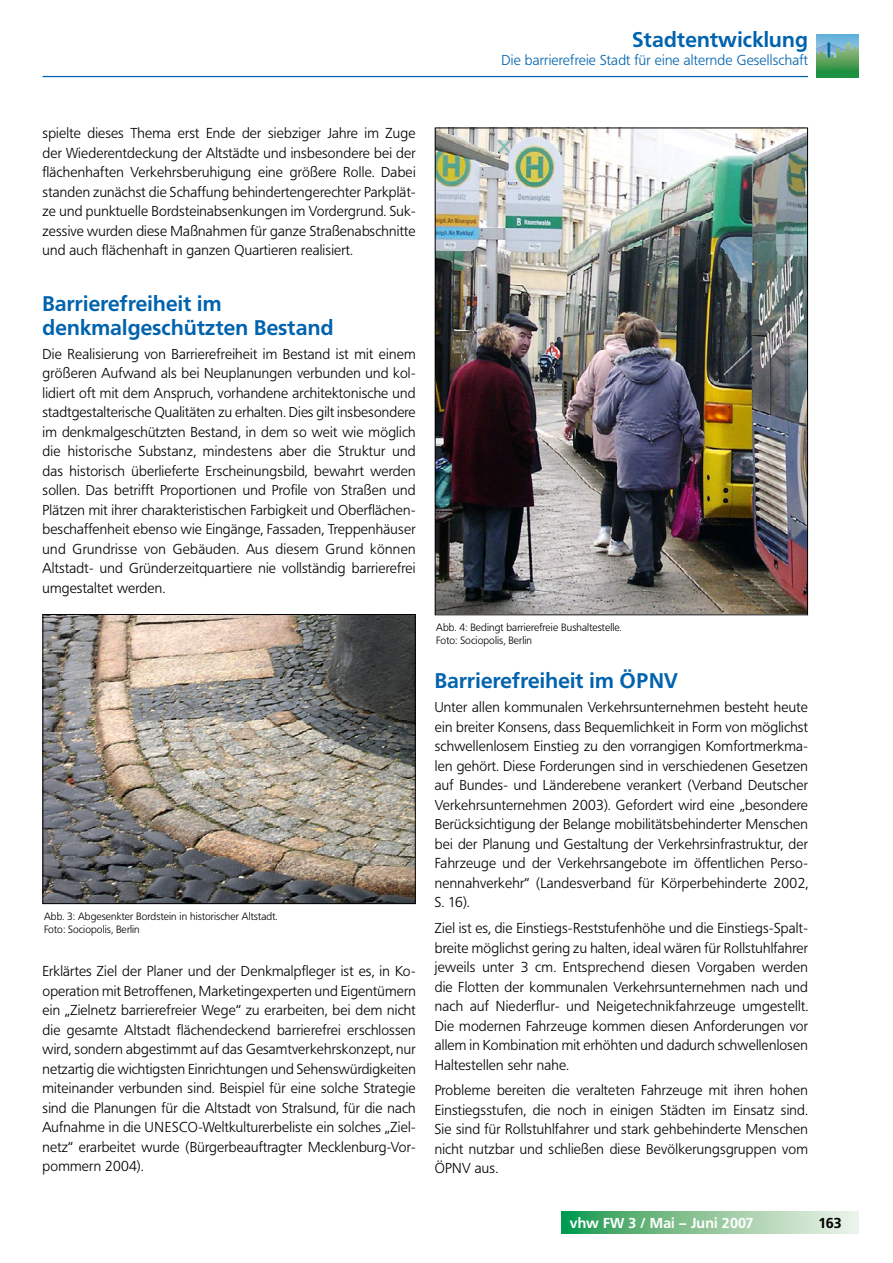
<style>
.page{position:relative;width:893px;height:1263px;background:#fff}
.page>*{position:absolute;margin:0;border:0;box-sizing:border-box;transform-origin:0 0}
.t1{font:700 21px/24px "Frutiger BQ";letter-spacing:.015em;color:#0063ae}
.t2{font:300 14.25px/19.5px "Frutiger BQ";letter-spacing:.015em;color:#000;text-align:justify}
.t3{font:300 14.25px "Frutiger BQ";letter-spacing:.015em;color:#0063ae}
.t4{font:700 14.25px "Frutiger BQ";letter-spacing:.015em;color:#fff}
.t5{font:700 14.25px "Frutiger BQ";color:#000}
.t6{font:300 10.5px/12.6px "Frutiger BQ";letter-spacing:.01em;color:#000}
</style>
<div class="page">
<svg style="left:561px;top:1212px;width:298px;height:21px;background:#8ac69c"></svg>
<hr style="left:43px;top:76px;width:765px;height:1px;background:#0063ae">
<img style="left:816px;top:34px;width:43px;height:44px">
<img style="left:45px;top:616px;width:369px;height:286px">
<div style="left:43px;top:614px;width:373px;height:290px;border:1px solid #000"></div>
<img style="left:437px;top:130px;width:369px;height:483px">
<h1 class="t1" style="left:633px;top:28px;width:177px">Stadtentwicklung</h1>
<p class="t3" style="left:501px;top:52px;width:308px">Die barrierefreie Stadt für eine alternde Gesellschaft</p>
<p class="t2" style="left:43px;top:124px;width:375px">spielte dieses Thema erst Ende der siebziger Jahre im Zuge der Wiederentdeckung der Altstädte und insbesondere bei der flächenhaften Verkehrsberuhigung eine größere Rolle. Dabei standen zunächst die Schaffung behindertengerechter Parkplät&shy;ze und punktuelle Bordsteinabsenkungen im Vordergrund. Suk&shy;zessive wurden diese Maßnahmen für ganze Straßenabschnitte und auch flächenhaft in ganzen Quartieren realisiert.</p>
<h1 class="t1" style="left:43px;top:292px;width:293px">Barrierefreiheit im denkmalgeschützten Bestand</h1>
<p class="t2" style="left:43px;top:344px;width:375px">Die Realisierung von Barrierefreiheit im Bestand ist mit einem größeren Aufwand als bei Neuplanungen verbunden und kol&shy;lidiert oft mit dem Anspruch, vorhandene architektonische und stadtgestalterische Qualitäten zu erhalten. Dies gilt insbesondere im denkmalgeschützten Bestand, in dem so weit wie möglich die historische Substanz, mindestens aber die Struktur und das historisch überlieferte Erscheinungsbild, bewahrt werden sollen. Das betrifft Proportionen und Profile von Straßen und Plätzen mit ihrer charakteristischen Farbigkeit und Oberflächen&shy;beschaffenheit ebenso wie Eingänge, Fassaden, Treppenhäuser und Grundrisse von Gebäuden. Aus diesem Grund können Altstadt- und Gründerzeitquartiere nie vollständig barrierefrei umgestaltet werden.</p>
<p class="t6" style="left:44px;top:910px;width:235px">Abb. 3: Abgesenkter Bordstein in historischer Altstadt.<br>Foto: Sociopolis, Berlin</p>
<p class="t2" style="left:43px;top:962px;width:375px">Erklärtes Ziel der Planer und der Denkmalpfleger ist es, in Ko&shy;operation mit Betroffenen, Marketingexperten und Eigentümern ein „Zielnetz barrierefreier Wege“ zu erarbeiten, bei dem nicht die gesamte Altstadt flächendeckend barrierefrei erschlossen wird, sondern abgestimmt auf das Gesamtverkehrskonzept, nur netzartig die wichtigsten Einrichtungen und Sehenswürdigkeiten miteinander verbunden sind. Beispiel für eine solche Strategie sind die Planungen für die Altstadt von Stralsund, für die nach Aufnahme in die UNESCO-Weltkulturerbeliste ein solches „Ziel&shy;netz“ erarbeitet wurde (Bürgerbeauftragter Mecklenburg-Vor&shy;pommern 2004).</p>
<p class="t6" style="left:436px;top:622px;width:187px">Abb. 4: Bedingt barrierefreie Bushaltestelle.<br>Foto: Sociopolis, Berlin</p>
<h1 class="t1" style="left:435px;top:669px;width:244px">Barrierefreiheit im ÖPNV</h1>
<p class="t2" style="left:435px;top:698px;width:375px">Unter allen kommunalen Verkehrsunternehmen besteht heute ein breiter Konsens, dass Bequemlichkeit in Form von möglichst schwellenlosem Einstieg zu den vorrangigen Komfortmerkma&shy;len gehört. Diese Forderungen sind in verschiedenen Gesetzen auf Bundes- und Länderebene verankert (Verband Deutscher Verkehrsunternehmen 2003). Gefordert wird eine „besondere Berücksichtigung der Belange mobilitätsbehinderter Menschen bei der Planung und Gestaltung der Verkehrsinfrastruktur, der Fahrzeuge und der Verkehrsangebote im öffentlichen Perso&shy;nennahverkehr“ (Landesverband für Körperbehinderte 2002, S. 16).</p>
<p class="t2" style="left:435px;top:918px;width:375px">Ziel ist es, die Einstiegs-Reststufenhöhe und die Einstiegs-Spalt&shy;breite möglichst gering zu halten, ideal wären für Rollstuhlfahrer jeweils unter 3 cm. Entsprechend diesen Vorgaben werden die Flotten der kommunalen Verkehrsunternehmen nach und nach auf Niederflur- und Neigetechnikfahrzeuge umgestellt.<br>Die modernen Fahrzeuge kommen diesen Anforderungen vor allem in Kombination mit erhöhten und dadurch schwellenlosen Haltestellen sehr nahe.</p>
<p class="t2" style="left:435px;top:1081px;width:375px">Probleme bereiten die veralteten Fahrzeuge mit ihren hohen Einstiegsstufen, die noch in einigen Städten im Einsatz sind.<br>Sie sind für Rollstuhlfahrer und stark gehbehinderte Menschen nicht nutzbar und schließen diese Bevölkerungsgruppen vom ÖPNV aus.</p>
<p class="t4" style="left:570px;top:1214px;width:185px">vhw FW 3 / Mai – Juni 2007</p>
<p class="t5" style="left:818px;top:1214px;width:25px">163</p>
</div>
